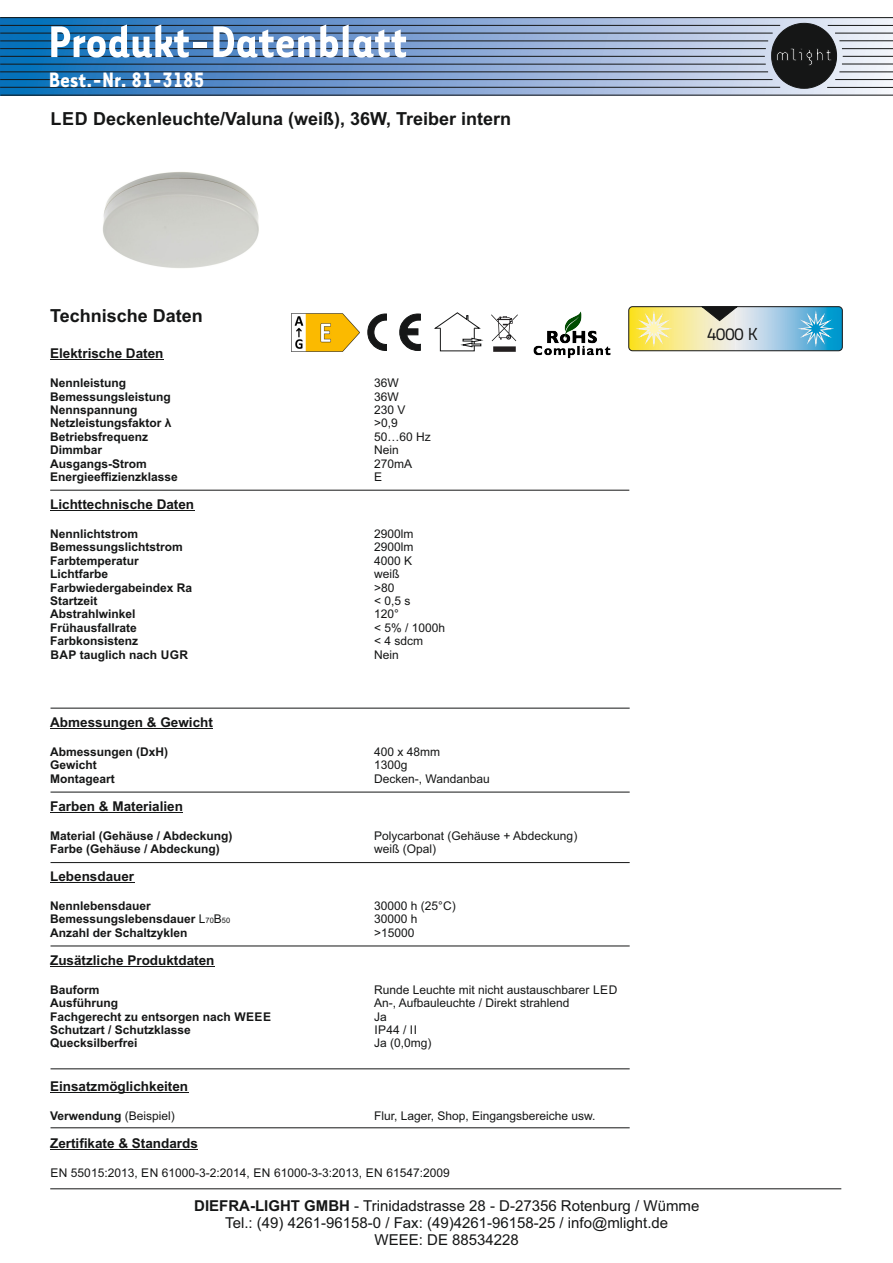
<style>
.page{position:relative;width:893px;height:1263px;background:#fff}
.page>*{position:absolute;margin:0;border:0;box-sizing:border-box;transform-origin:0 0}
.t1{font:700 51.15px "Tarzana Narrow";color:#fff}
.t2{font:700 24px "Tarzana Narrow";color:#fff}
.t3{font:700 18px "Arial";color:#151616}
.t4{font:17.4px "Titillium Text 25 L 250 wt";color:#151616}
.t5{font:15px/16.8px "Arial";color:#151616;text-align:center}
.t6{font:700 13.5px "Arial";color:#151616}
.t7{font:700 12px "Arial";color:#151616}
.t8{font:12px "Arial";color:#151616}
.s1{font-weight:400}
.s2{font-weight:400;font-size:7.5px}
.s3{font-weight:700}
</style>
<div class="page">
<img style="left:103px;top:172px;width:156px;height:96px">
<hr style="left:50px;top:360px;width:113px;height:1px;background:#151616">
<hr style="left:50px;top:510px;width:144px;height:1px;background:#151616">
<hr style="left:50px;top:728px;width:163px;height:1px;background:#151616">
<hr style="left:50px;top:812px;width:133px;height:1px;background:#151616">
<hr style="left:50px;top:882px;width:84px;height:1px;background:#151616">
<hr style="left:50px;top:966px;width:164px;height:1px;background:#151616">
<hr style="left:50px;top:1092px;width:138px;height:1px;background:#151616">
<hr style="left:50px;top:1149px;width:148px;height:1px;background:#151616">
<svg style="left:0;top:89px;width:893px;height:6px;background:#7da1cb"></svg>
<svg style="left:0;top:95px;width:893px;height:1px"></svg>
<svg style="left:0;top:17px;width:893px;height:72px;background:#6a8bb2"></svg>
<svg style="left:367px;top:314px;width:54px;height:37px"></svg>
<div style="left:440px;top:328px;width:35px;height:23px;border:1px solid #151616"></div>
<svg style="left:434px;top:312px;width:47px;height:17px"></svg>
<svg style="left:629px;top:306px;width:213px;height:45px;background:#bbd2ba"></svg>
<div style="left:629px;top:306px;width:213px;height:45px;border:1px solid #151616;border-radius:4px"></div>
<img style="left:533px;top:311px;width:78px;height:48px">
<img style="left:492px;top:315px;width:25px;height:36px">
<hr style="left:50px;top:490px;width:579px;height:1px;background:#151616">
<hr style="left:51px;top:708px;width:579px;height:1px;background:#151616">
<hr style="left:51px;top:792px;width:579px;height:1px;background:#151616">
<hr style="left:51px;top:862px;width:579px;height:1px;background:#151616">
<hr style="left:51px;top:945px;width:579px;height:1px;background:#151616">
<hr style="left:51px;top:1068px;width:579px;height:1px;background:#151616">
<hr style="left:51px;top:1127px;width:579px;height:1px;background:#151616">
<hr style="left:50px;top:1188px;width:791px;height:1px;background:#151616">
<svg style="left:460px;top:337px;width:24px;height:11px"></svg>
<img style="left:292px;top:314px;width:68px;height:38px">
<h1 class="t1" style="left:48px;top:26px;width:360px">Produkt-Datenblatt</h1>
<h2 class="t2" style="left:49px;top:72px;width:157px">Best.-Nr. 81-3185</h2>
<h3 class="t3" style="left:50px;top:112px;width:462px">LED Deckenleuchte/Valuna (weiß), 36W, Treiber intern</h3>
<h3 class="t3" style="left:50px;top:309px;width:154px">Technische Daten</h3>
<p class="t6" style="left:50px;top:348px;width:115px">Elektrische Daten</p>
<p class="t7" style="left:50px;top:378px;width:78px">Nennleistung</p>
<p class="t8" style="left:374px;top:378px;width:26px">36W</p>
<p class="t7" style="left:50px;top:392px;width:122px">Bemessungsleistung</p>
<p class="t8" style="left:374px;top:392px;width:26px">36W</p>
<p class="t7" style="left:50px;top:405px;width:89px">Nennspannung</p>
<p class="t8" style="left:374px;top:405px;width:33px">230 V</p>
<p class="t7" style="left:50px;top:419px;width:123px">Netzleistungsfaktor λ</p>
<p class="t8" style="left:374px;top:419px;width:25px">&gt;0,9</p>
<p class="t7" style="left:50px;top:432px;width:100px">Betriebsfrequenz</p>
<p class="t8" style="left:374px;top:432px;width:58px">50…60 Hz</p>
<p class="t7" style="left:50px;top:445px;width:54px">Dimmbar</p>
<p class="t8" style="left:374px;top:445px;width:26px">Nein</p>
<p class="t7" style="left:50px;top:459px;width:98px">Ausgangs-Strom</p>
<p class="t8" style="left:374px;top:459px;width:40px">270mA</p>
<p class="t7" style="left:50px;top:472px;width:129px">Energieeffizienzklasse</p>
<p class="t8" style="left:374px;top:472px;width:10px">E</p>
<p class="t6" style="left:50px;top:499px;width:146px">Lichttechnische Daten</p>
<p class="t7" style="left:50px;top:529px;width:90px">Nennlichtstrom</p>
<p class="t8" style="left:374px;top:529px;width:41px">2900lm</p>
<p class="t7" style="left:50px;top:543px;width:134px">Bemessungslichtstrom</p>
<p class="t8" style="left:374px;top:543px;width:41px">2900lm</p>
<p class="t7" style="left:50px;top:556px;width:90px">Farbtemperatur</p>
<p class="t8" style="left:374px;top:556px;width:40px">4000 K</p>
<p class="t7" style="left:50px;top:569px;width:60px">Lichtfarbe</p>
<p class="t8" style="left:374px;top:569px;width:27px">weiß</p>
<p class="t7" style="left:50px;top:583px;width:144px">Farbwiedergabeindex Ra</p>
<p class="t8" style="left:374px;top:583px;width:22px">&gt;80</p>
<p class="t7" style="left:50px;top:596px;width:49px">Startzeit</p>
<p class="t8" style="left:374px;top:596px;width:38px">&lt; 0,5 s</p>
<p class="t7" style="left:50px;top:610px;width:87px">Abstrahlwinkel</p>
<p class="t8" style="left:374px;top:610px;width:26px">120°</p>
<p class="t7" style="left:50px;top:623px;width:88px">Frühausfallrate</p>
<p class="t8" style="left:374px;top:623px;width:73px">&lt; 5% / 1000h</p>
<p class="t7" style="left:50px;top:636px;width:90px">Farbkonsistenz</p>
<p class="t8" style="left:374px;top:636px;width:51px">&lt; 4 sdcm</p>
<p class="t7" style="left:50px;top:650px;width:139px">BAP tauglich nach UGR</p>
<p class="t8" style="left:374px;top:650px;width:26px">Nein</p>
<h3 class="t4" style="left:707px;top:327px;width:53px">4000 K</h3>
<p class="t6" style="left:50px;top:717px;width:164px">Abmessungen &amp; Gewicht</p>
<p class="t7" style="left:50px;top:747px;width:120px">Abmessungen (DxH)</p>
<p class="t8" style="left:374px;top:747px;width:68px">400 x 48mm</p>
<p class="t7" style="left:50px;top:760px;width:48px">Gewicht</p>
<p class="t8" style="left:374px;top:760px;width:35px">1300g</p>
<p class="t7" style="left:50px;top:774px;width:66px">Montageart</p>
<p class="t8" style="left:374px;top:774px;width:117px">Decken-, Wandanbau</p>
<p class="t6" style="left:50px;top:801px;width:134px">Farben &amp; Materialien</p>
<p class="t7" style="left:50px;top:831px;width:184px">Material (Gehäuse / Abdeckung)</p>
<p class="t8" style="left:374px;top:831px;width:205px">Polycarbonat (Gehäuse + Abdeckung)</p>
<p class="t7" style="left:50px;top:844px;width:171px">Farbe (Gehäuse / Abdeckung)</p>
<p class="t8" style="left:374px;top:844px;width:64px">weiß (Opal)</p>
<p class="t6" style="left:50px;top:871px;width:86px">Lebensdauer</p>
<p class="t7" style="left:50px;top:901px;width:102px">Nennlebensdauer</p>
<p class="t8" style="left:374px;top:901px;width:83px">30000 h (25°C)</p>
<p class="t7" style="left:50px;top:915px;width:182px">Bemessungslebensdauer <span class="s1">L</span><span class="s2">70</span><span class="s1">B</span><span class="s2">50</span></p>
<p class="t8" style="left:374px;top:915px;width:45px">30000 h</p>
<p class="t7" style="left:50px;top:928px;width:139px">Anzahl der Schaltzyklen</p>
<p class="t8" style="left:374px;top:928px;width:42px">&gt;15000</p>
<p class="t6" style="left:50px;top:955px;width:166px">Zusätzliche Produktdaten</p>
<p class="t7" style="left:50px;top:985px;width:51px">Bauform</p>
<p class="t8" style="left:374px;top:985px;width:245px">Runde Leuchte mit nicht austauschbarer LED</p>
<p class="t7" style="left:50px;top:998px;width:69px">Ausführung</p>
<p class="t8" style="left:374px;top:998px;width:197px">An-, Aufbauleuchte / Direkt strahlend</p>
<p class="t7" style="left:50px;top:1012px;width:222px">Fachgerecht zu entsorgen nach WEEE</p>
<p class="t8" style="left:374px;top:1012px;width:14px">Ja</p>
<p class="t7" style="left:50px;top:1025px;width:142px">Schutzart / Schutzklasse</p>
<p class="t8" style="left:374px;top:1025px;width:44px">IP44 / II</p>
<p class="t7" style="left:50px;top:1039px;width:89px">Quecksilberfrei</p>
<p class="t8" style="left:374px;top:1039px;width:59px">Ja (0,0mg)</p>
<p class="t6" style="left:50px;top:1081px;width:140px">Einsatzmöglichkeiten</p>
<p class="t7" style="left:50px;top:1111px;width:126px">Verwendung <span class="s1">(Beispiel)</span></p>
<p class="t8" style="left:374px;top:1111px;width:223px">Flur, Lager, Shop, Eingangsbereiche usw.</p>
<p class="t6" style="left:50px;top:1138px;width:149px">Zertifikate &amp; Standards</p>
<p class="t8" style="left:50px;top:1168px;width:401px">EN 55015:2013, EN 61000-3-2:2014, EN 61000-3-3:2013, EN 61547:2009</p>
<p class="t5" style="left:194px;top:1199px;width:507px"><span class="s3">DIEFRA-LIGHT GMBH</span> - Trinidadstrasse 28 - D-27356 Rotenburg / Wümme<br>Tel.: (49) 4261-96158-0 / Fax: (49)4261-96158-25 / info@mlight.de<br>WEEE: DE 88534228</p>
</div>
